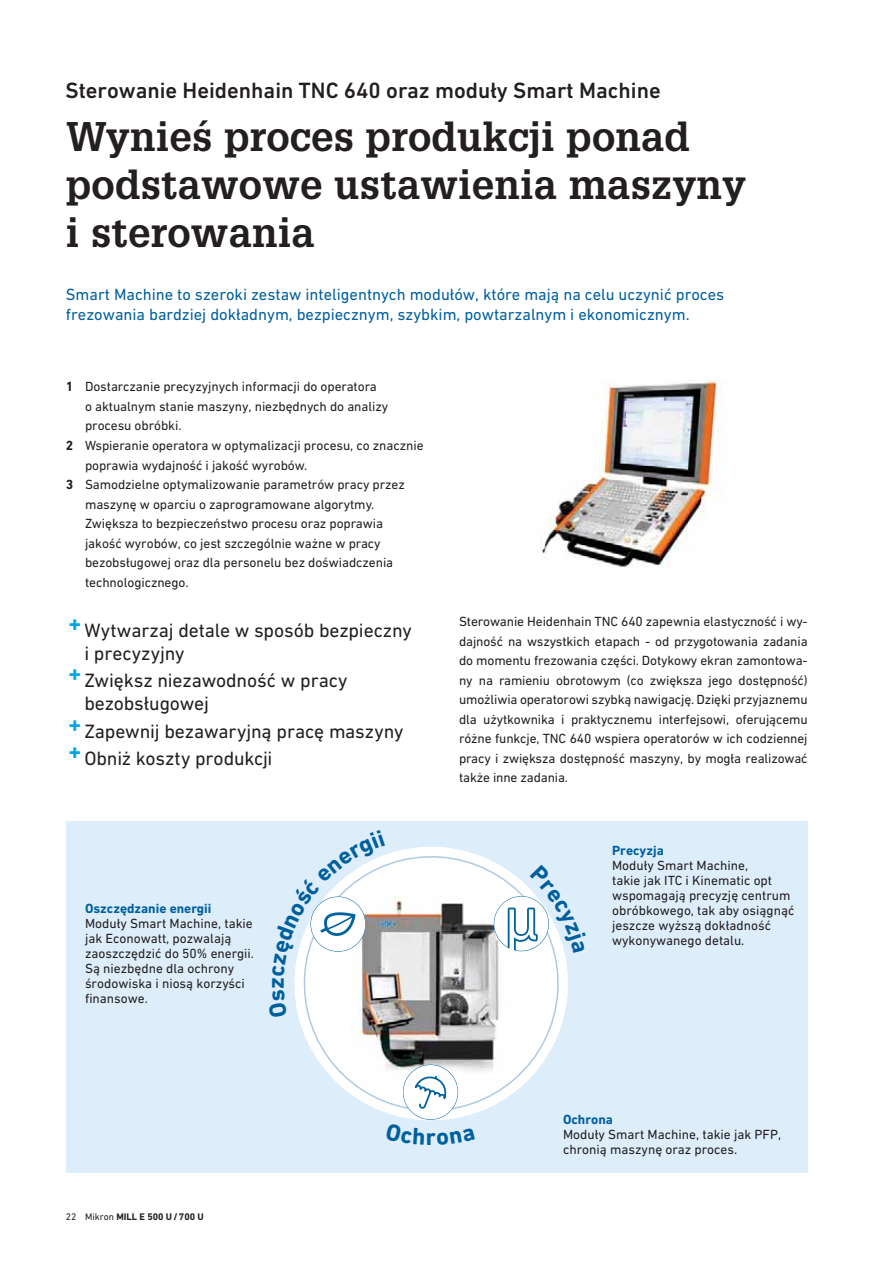
<style>
.page{position:relative;width:893px;height:1263px;background:#fff}
.page>*{position:absolute;margin:0;border:0;box-sizing:border-box;transform-origin:0 0}
.t1{font:700 40.5px/48px "Glypha LT Pro";letter-spacing:.005em;color:#231f20}
.t2{font:700 24px "DIN Next W1 G";color:#00609e}
.t3{font:500 22.5px "DIN Next W1 G";color:#231f20}
.t4{font:19.65px/23.1px "DIN Next W1 G";letter-spacing:-.005em;color:#231f20}
.t5{font:16.5px/19.5px "DIN Next W1 G";color:#00609e}
.t6{font:13.5px/15px "DIN Next W1 G";letter-spacing:-.005em;color:#231f20}
.t7{font:700 13.5px "DIN Next W1 G";color:#00609e}
.t8{font:700 9.75px "DIN Next W1 G";color:#231f20}
.s1{font-weight:700}
.s2{font-weight:400}
</style>
<div class="page">
<div style="left:66px;top:821px;width:741px;height:352px;background:#ddedfa"></div>
<img style="left:540px;top:379px;width:183px;height:189px">
<svg style="left:294px;top:847px;width:274px;height:168px"></svg>
<svg style="left:298px;top:851px;width:266px;height:262px"></svg>
<svg style="left:494px;top:865px;width:74px;height:87px"></svg>
<svg style="left:385px;top:1065px;width:90px;height:56px;background:#eaf1f5"></svg>
<svg style="left:294px;top:847px;width:91px;height:130px"></svg>
<h3 class="t3" style="left:66px;top:83px;width:597px">Sterowanie Heidenhain TNC 640 oraz moduły Smart Machine</h3>
<h1 class="t1" style="left:66px;top:116px;width:682px">Wynieś proces produkcji ponad podstawowe ustawienia maszyny i sterowania</h1>
<p class="t5" style="left:66px;top:286px;width:660px">Smart Machine to szeroki zestaw inteligentnych modułów, które mają na celu uczynić proces frezowania bardziej dokładnym, bezpiecznym, szybkim, powtarzalnym i ekonomicznym.</p>
<p class="t6" style="left:66px;top:381px;width:312px"><span class="s1">1</span> Dostarczanie precyzyjnych informacji do operatora</p>
<p class="t6" style="left:85px;top:400px;width:305px">o aktualnym stanie maszyny, niezbędnych do analizy</p>
<p class="t6" style="left:85px;top:420px;width:98px">procesu obróbki.</p>
<p class="t6" style="left:66px;top:439px;width:359px"><span class="s1">2</span> Wspieranie operatora w optymalizacji procesu, co znacznie</p>
<p class="t6" style="left:85px;top:459px;width:224px">poprawia wydajność i jakość wyrobów.</p>
<p class="t6" style="left:66px;top:478px;width:340px"><span class="s1">3</span> Samodzielne optymalizowanie parametrów pracy przez</p>
<p class="t6" style="left:85px;top:498px;width:291px">maszynę w oparciu o zaprogramowane algorytmy.</p>
<p class="t6" style="left:85px;top:517px;width:300px">Zwiększa to bezpieczeństwo procesu oraz poprawia</p>
<p class="t6" style="left:85px;top:537px;width:297px">jakość wyrobów, co jest szczególnie ważne w pracy</p>
<p class="t6" style="left:85px;top:557px;width:310px">bezobsługowej oraz dla personelu bez doświadczenia</p>
<p class="t6" style="left:85px;top:576px;width:105px">technologicznego.</p>
<h3 class="t4" style="left:84px;top:620px;width:329px;text-indent:-16px"><sup>+</sup> Wytwarzaj detale w sposób bezpieczny i precyzyjny</h3>
<h3 class="t4" style="left:84px;top:671px;width:265px;text-indent:-16px"><sup>+</sup>Zwiększ niezawodność w pracy bezobsługowej</h3>
<h3 class="t4" style="left:69px;top:719px;width:336px;line-height:27.3px"><sup>+</sup>Zapewnij bezawaryjną pracę maszyny <sup>+</sup>Obniż koszty produkcji</h3>
<p class="t7" style="left:85px;top:904px;width:128px">Oszczędzanie energii</p>
<p class="t6" style="left:85px;top:917px;width:171px">Moduły Smart Machine, takie jak Econowatt, pozwalają zaoszczędzić do 50% energii.<br>Są niezbędne dla ochrony środowiska i niosą korzyści finansowe.</p>
<h2 class="t2" style="left:267px;top:989px;width:13px;rotate:-90deg">z</h2>
<p class="t6" style="left:459px;top:613px;width:350px;line-height:19.5px;text-align:justify">Sterowanie Heidenhain TNC 640 zapewnia elastyczność i wy&shy;dajność na wszystkich etapach - od przygotowania zadania do momentu frezowania części. Dotykowy ekran zamontowa&shy;ny na ramieniu obrotowym (co zwiększa jego dostępność) umożliwia operatorowi szybką nawigację. Dzięki przyjaznemu dla użytkownika i praktycznemu interfejsowi, oferującemu różne funkcje, TNC 640 wspiera operatorów w ich codziennej pracy i zwiększa dostępność maszyny, by mogła realizować także inne zadania.</p>
<p class="t7" style="left:612px;top:845px;width:53px">Precyzja</p>
<p class="t6" style="left:612px;top:859px;width:184px">Moduły Smart Machine,<br>takie jak ITC i Kinematic opt wspomagają precyzję centrum obróbkowego, tak aby osiągnąć jeszcze wyższą dokładność wykonywanego detalu.</p>
<p class="t8" style="left:66px;top:1213px;width:139px"><span class="s2">22 Mikron</span> MILL E 500 U / 700 U</p>
<p class="t7" style="left:563px;top:1115px;width:51px">Ochrona</p>
<p class="t6" style="left:563px;top:1128px;width:220px">Moduły Smart Machine, takie jak PFP, chronią maszynę oraz proces.</p>
</div>
